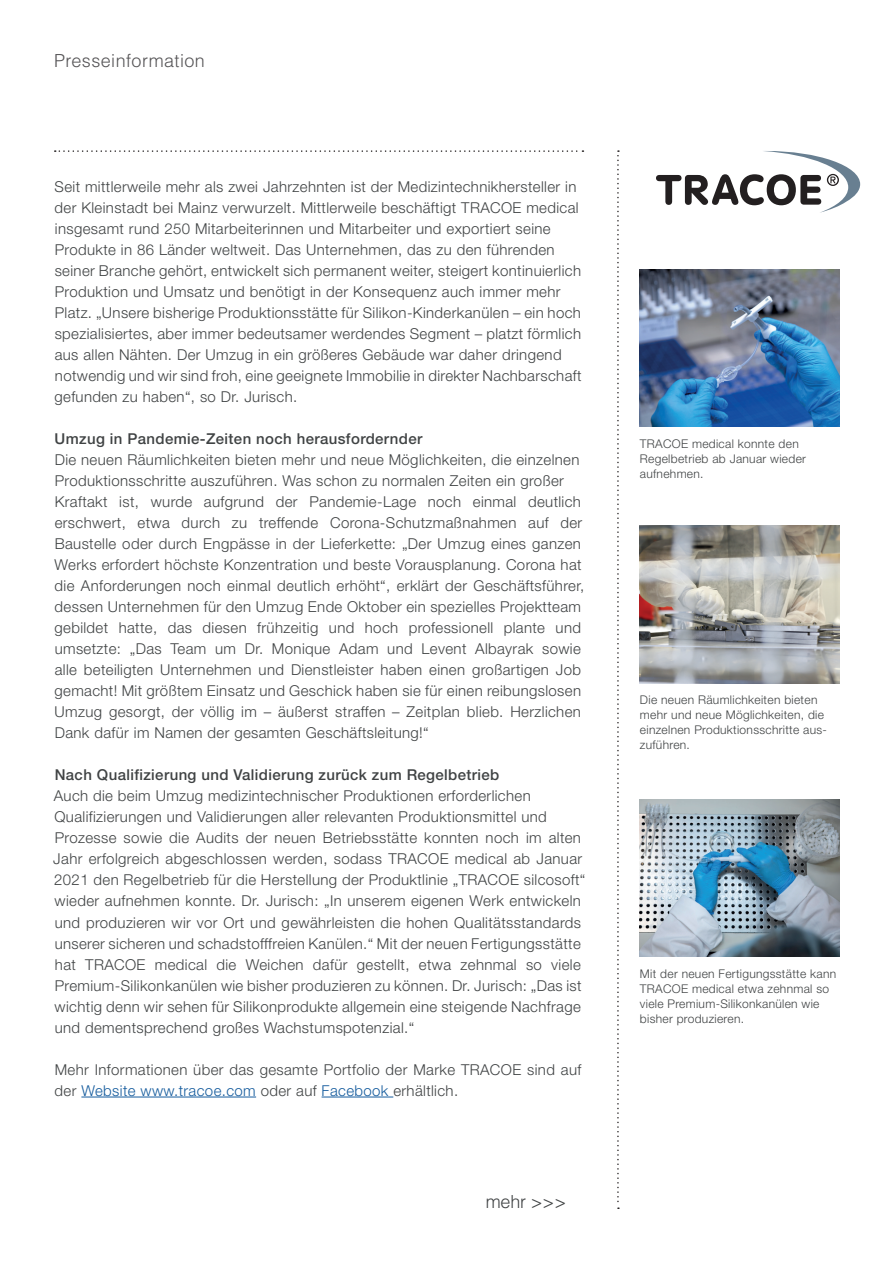
<style>
.page{position:relative;width:893px;height:1263px;background:#fff}
.page>*{position:absolute;margin:0;border:0;box-sizing:border-box;transform-origin:0 0}
.t1{font:300 18px "Helvetica LT Std";letter-spacing:.025em;color:#555456}
.t2{font:300 18px "Helvetica LT Std";color:#404344}
.t3{font:300 15px/21px "Helvetica Neue LT Pro";letter-spacing:.025em;color:#404344}
.t4{font:500 15px "Helvetica Neue LT Pro";letter-spacing:.025em;color:#404344}
.t5{font:300 12px/15px "Helvetica Neue LT Pro";letter-spacing:.025em;color:#404344}
.s1{color:#175d9e}
</style>
<div class="page">
<svg style="left:617px;top:150px;width:2px;height:1059px"></svg>
<svg style="left:55px;top:150px;width:528px;height:2px"></svg>
<svg style="left:656px;top:151px;width:204px;height:62px"></svg>
<hr style="left:81px;top:1097px;width:175px;height:1px;background:#175d9e">
<hr style="left:322px;top:1097px;width:71px;height:1px;background:#175d9e">
<img style="left:640px;top:269px;width:200px;height:158px">
<img style="left:640px;top:526px;width:200px;height:157px">
<img style="left:640px;top:799px;width:200px;height:158px">
<p class="t1" style="left:54px;top:49px;width:152px">Presseinformation</p>
<p class="t3" style="left:55px;top:176px;width:523px">Seit mittlerweile mehr als zwei Jahrzehnten ist der Medizintechnikhersteller in</p>
<p class="t3" style="left:55px;top:197px;width:526px">der Kleinstadt bei Mainz verwurzelt. Mittlerweile beschäftigt TRACOE medical</p>
<p class="t3" style="left:55px;top:218px;width:497px">insgesamt rund 250 Mitarbeiterinnen und Mitarbeiter und exportiert seine</p>
<p class="t3" style="left:55px;top:239px;width:501px">Produkte in 86 Länder weltweit. Das Unternehmen, das zu den führenden</p>
<p class="t3" style="left:55px;top:260px;width:528px">seiner Branche gehört, entwickelt sich permanent weiter, steigert kontinuierlich</p>
<p class="t3" style="left:55px;top:281px;width:507px">Produktion und Umsatz und benötigt in der Konsequenz auch immer mehr</p>
<p class="t3" style="left:55px;top:302px;width:528px">Platz. „Unsere bisherige Produktionsstätte für Silikon-Kinderkanülen – ein hoch spezialisiertes, aber immer bedeutsamer werdendes Segment – platzt förmlich</p>
<p class="t3" style="left:55px;top:344px;width:508px">aus allen Nähten. Der Umzug in ein größeres Gebäude war daher dringend</p>
<p class="t3" style="left:55px;top:365px;width:528px">notwendig und wir sind froh, eine geeignete Immobilie in direkter Nachbarschaft</p>
<p class="t3" style="left:54px;top:386px;width:244px">gefunden zu haben“, so Dr. Jurisch.</p>
<p class="t4" style="left:55px;top:430px;width:369px">Umzug in Pandemie-Zeiten noch herausfordernder</p>
<p class="t3" style="left:55px;top:449px;width:526px">Die neuen Räumlichkeiten bieten mehr und neue Möglichkeiten, die einzelnen</p>
<p class="t3" style="left:55px;top:470px;width:511px">Produktionsschritte auszuführen. Was schon zu normalen Zeiten ein großer</p>
<p class="t3" style="left:54px;top:491px;width:531px">Kraftakt ist, wurde aufgrund der Pandemie-Lage noch einmal deutlich erschwert, etwa durch zu treffende Corona-Schutzmaßnahmen auf der Baustelle oder durch Engpässe in der Lieferkette: „Der Umzug eines ganzen Werks erfordert höchste Konzentration und beste Vorausplanung. Corona hat die Anforderungen noch einmal deutlich erhöht“, erklärt der Geschäftsführer, dessen Unternehmen für den Umzug Ende Oktober ein spezielles Projektteam gebildet hatte, das diesen frühzeitig und hoch professionell plante und umsetzte: „Das Team um Dr. Monique Adam und Levent Albayrak sowie alle beteiligten Unternehmen und Dienstleister haben einen großartigen Job gemacht! Mit größtem Einsatz und Geschick haben sie für einen reibungslosen Umzug gesorgt, der völlig im – äußerst straffen – Zeitplan blieb. Herzlichen Dank dafür im Namen der gesamten Geschäftsleitung!“</p>
<p class="t4" style="left:55px;top:766px;width:446px">Nach Qualifizierung und Validierung zurück zum Regelbetrieb</p>
<p class="t3" style="left:54px;top:785px;width:478px">Auch die beim Umzug medizintechnischer Produktionen erforderlichen</p>
<p class="t3" style="left:54px;top:806px;width:494px">Qualifizierungen und Validierungen aller relevanten Produktionsmittel und</p>
<p class="t3" style="left:53px;top:827px;width:534px">Prozesse sowie die Audits der neuen Betriebsstätte konnten noch im alten Jahr erfolgreich abgeschlossen werden, sodass TRACOE medical ab Januar 2021 den Regelbetrieb für die Herstellung der Produktlinie „TRACOE silcosoft“ wieder aufnehmen konnte. Dr. Jurisch: „In unserem eigenen Werk entwickeln und produzieren wir vor Ort und gewährleisten die hohen Qualitätsstandards unserer sicheren und schadstofffreien Kanülen.“ Mit der neuen Fertigungsstätte hat TRACOE medical die Weichen dafür gestellt, etwa zehnmal so viele Premium-Silikonkanülen wie bisher produzieren zu können. Dr. Jurisch: „Das ist wichtig denn wir sehen für Silikonprodukte allgemein eine steigende Nachfrage und dementsprechend großes Wachstumspotenzial.“</p>
<p class="t3" style="left:55px;top:1058px;width:528px">Mehr Informationen über das gesamte Portfolio der Marke TRACOE sind auf der <span class="s1">Website www.tracoe.com</span> oder auf <span class="s1">Facebook</span> erhältlich.</p>
<p class="t2" style="left:486px;top:1190px;width:82px">mehr &gt;&gt;&gt;</p>
<p class="t5" style="left:640px;top:436px;width:168px">TRACOE medical konnte den<br>Regelbetrieb ab Januar wieder aufnehmen.</p>
<p class="t5" style="left:640px;top:692px;width:189px">Die neuen Räumlichkeiten bieten mehr und neue Möglichkeiten, die einzelnen Produktionsschritte aus&shy;zuführen.</p>
<p class="t5" style="left:640px;top:966px;width:198px">Mit der neuen Fertigungsstätte kann</p>
<p class="t5" style="left:640px;top:981px;width:191px">TRACOE medical etwa zehnmal so viele Premium-Silikonkanülen wie bisher produzieren.</p>
</div>
